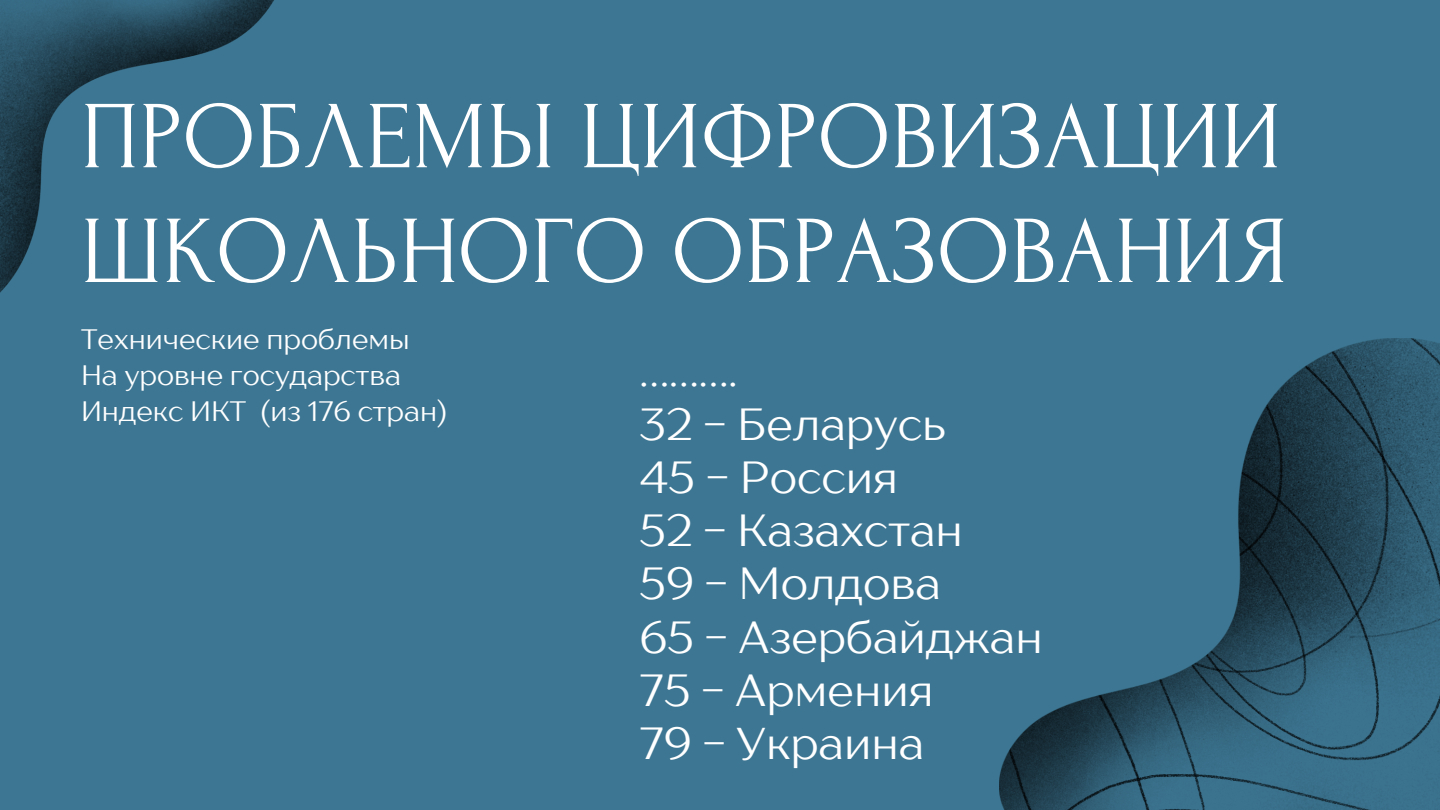
<style>
.page{position:relative;width:1440px;height:810px;background:#3d7692}
.page>*{position:absolute;margin:0;border:0;box-sizing:border-box;transform-origin:0 0}
.t1{font:96px/114.8px "Forum";color:#fff}
.t2{font:44.9px "TT Drugs";color:#fff}
.t3{font:28px "TT Drugs";color:#fff}
</style>
<div class="page">
<img style="left:999px;top:339px;width:441px;height:471px">
<img style="left:0;top:0;width:274px;height:293px">
<p class="t1" style="left:81px;top:81px;width:1208px">ПРОБЛЕМЫ ЦИФРОВИЗАЦИИ<br>ШКОЛЬНОГО ОБРАЗОВАНИЯ</p>
<p class="t3" style="left:81px;top:321px;width:330px">Технические проблемы</p>
<p class="t3" style="left:81px;top:357px;width:321px">На уровне государства</p>
<p class="t3" style="left:81px;top:393px;width:368px">Индекс ИКТ (из 176 стран)</p>
<p class="t2" style="left:640px;top:343px;width:99px">……….</p>
<p class="t2" style="left:640px;top:396px;width:308px">32 - Беларусь</p>
<p class="t2" style="left:640px;top:449px;width:260px">45 - Россия</p>
<p class="t2" style="left:640px;top:502px;width:325px">52 - Казахстан</p>
<p class="t2" style="left:640px;top:556px;width:303px">59 - Молдова</p>
<p class="t2" style="left:640px;top:609px;width:405px">65 - Азербайджан</p>
<p class="t2" style="left:640px;top:662px;width:295px">75 - Армения</p>
<p class="t2" style="left:640px;top:715px;width:286px">79 - Украина</p>
</div>
